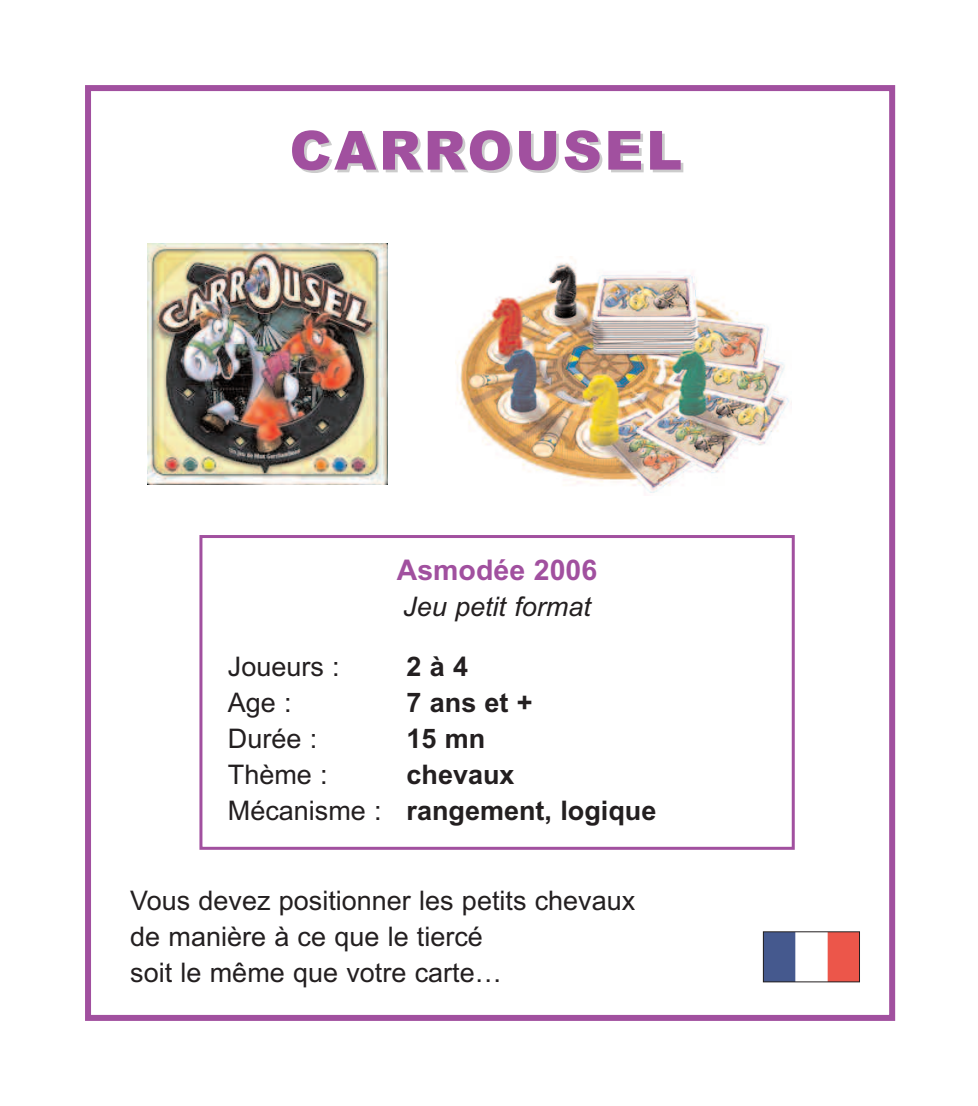
<style>
.page{position:relative;width:978px;height:1106px;background:#fff}
.page>*{position:absolute;margin:0;border:0;box-sizing:border-box;transform-origin:0 0}
.t1{font:900 54px "Arial";letter-spacing:.05em;color:#a1509f}
.t2{font:700 28.5px "Arial";color:#a1509f}
.t3{font:27px/36px "Arial";color:#231f20}
.t4{font:700 27px/36px "Arial";color:#231f20}
.t5{font:italic 27px "Arial";color:#231f20}
.s1{font-weight:400}
</style>
<div class="page">
<div style="left:85px;top:85px;width:810px;height:935px;border:6px solid #a1509f"></div>
<img style="left:148px;top:243px;width:240px;height:241px">
<img style="left:455px;top:257px;width:334px;height:236px">
<div style="left:199px;top:535px;width:596px;height:314px;border:3px solid #a1509f"></div>
<img style="left:765px;top:933px;width:93px;height:47px">
<div style="left:763px;top:931px;width:97px;height:51px;border:1px solid #231f20"></div>
<h1 class="t1" style="left:289px;top:119px;width:394px">CARROUSEL</h1>
<p class="t2" style="left:397px;top:553px;width:202px">Asmodée 2006</p>
<p class="t5" style="left:403px;top:591px;width:189px">Jeu petit format</p>
<p class="t3" style="left:228px;top:648px;width:113px">Joueurs :</p>
<p class="t4" style="left:407px;top:648px;width:63px">2à4</p>
<p class="t3" style="left:228px;top:684px;width:65px">Age :</p>
<p class="t4" style="left:407px;top:684px;width:128px">7 ans et +</p>
<p class="t3" style="left:228px;top:720px;width:91px">Durée :</p>
<p class="t4" style="left:407px;top:720px;width:80px">15 mn</p>
<p class="t3" style="left:228px;top:756px;width:101px">Thème :</p>
<p class="t4" style="left:228px;top:756px;width:430px;text-indent:179px">chevaux<br><span class="s1">Mécanisme :</span> rangement, logique</p>
<p class="t3" style="left:130px;top:883px;width:507px">Vous devez positionner les petits chevaux de manière à ce que le tiercé<br>soit le même que votre carte…</p>
</div>
